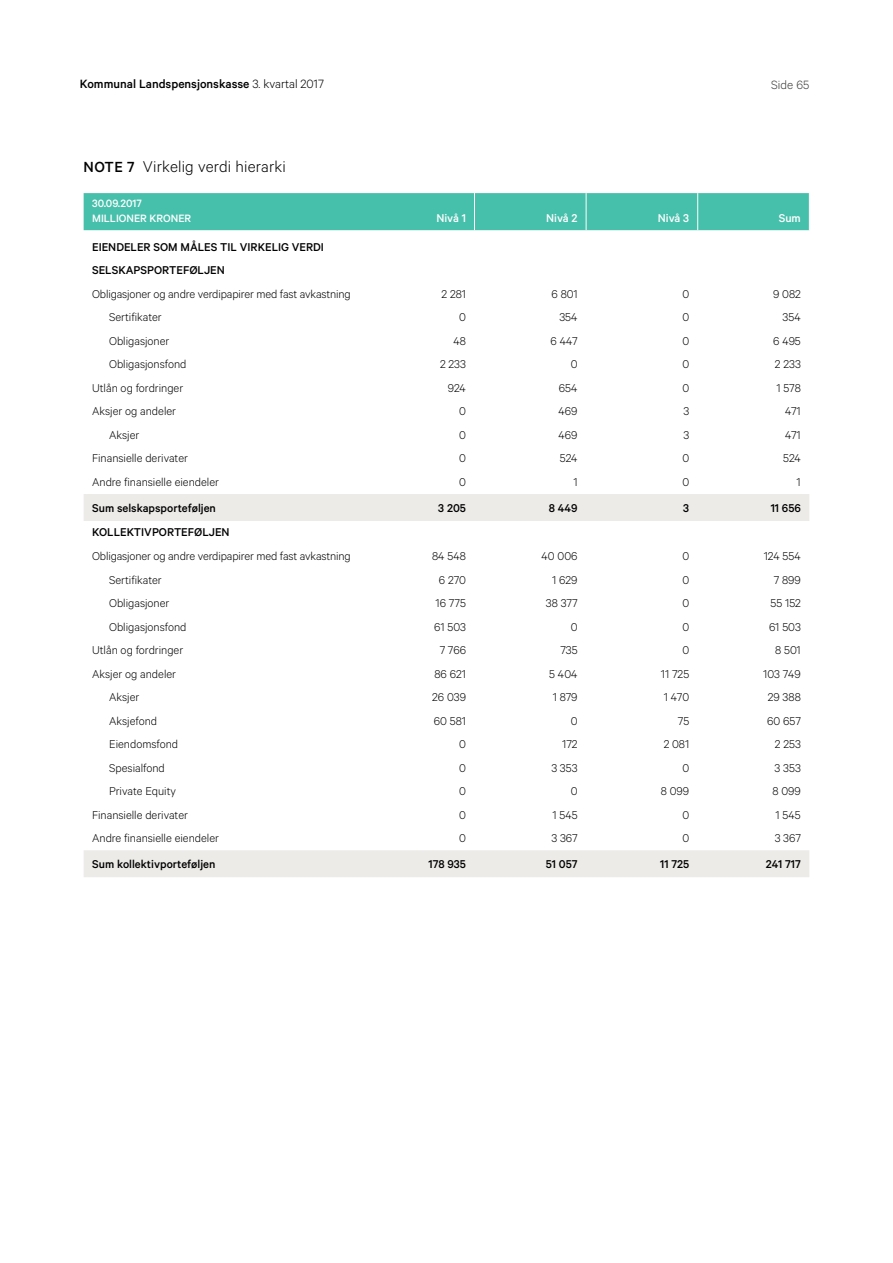
<style>
.page{position:relative;width:893px;height:1263px;background:#fff}
.page>*{position:absolute;margin:0;border:0;box-sizing:border-box;transform-origin:0 0}
.t1{font:300 17.55px "Calibre";letter-spacing:.01em;color:#000}
.t2{font:500 13.5px "Calibre";color:#000}
.t3{font:300 13.5px "Calibre";color:#3c3c3b}
.t4{font:300 12.75px "Calibre";color:#000}
.t5{font:500 12.75px/23.5px "Calibre";color:#000}
.t6{font:500 12.75px "Calibre";color:#fff}
.t7{font:500 12px/14.4px "Calibre";color:#fff}
.s1{font-weight:300}
.s2{font-weight:500;font-size:16.5px}
</style>
<div class="page">
<div style="left:84px;top:193px;width:725px;height:38px;background:#46bfab"></div>
<svg style="left:84px;top:494px;width:725px;height:383px"></svg>
<hr style="left:474px;top:193px;width:1px;height:37px;background:#fff">
<hr style="left:586px;top:193px;width:1px;height:37px;background:#fff">
<hr style="left:697px;top:193px;width:1px;height:37px;background:#fff">
<p class="t2" style="left:80px;top:76px;width:245px">Kommunal Landspensjonskasse <span class="s1">3. kvartal 2017</span></p>
<p class="t3" style="left:771px;top:77px;width:39px">Side 65</p>
<h1 class="t1" style="left:84px;top:156px;width:204px"><span class="s2">NOTE 7</span> Virkelig verdi hierarki</h1>
<p class="t7" style="left:92px;top:196px;width:101px">30.09.2017<br>MILLIONER KRONER</p>
<p class="t6" style="left:436px;top:210px;width:31px">Nivå 1</p>
<p class="t6" style="left:546px;top:210px;width:33px">Nivå 2</p>
<p class="t6" style="left:658px;top:210px;width:33px">Nivå 3</p>
<p class="t6" style="left:779px;top:210px;width:24px">Sum</p>
<p class="t5" style="left:92px;top:235px;width:233px">EIENDELER SOM MÅLES TIL VIRKELIG VERDI<br>SELSKAPSPORTEFØLJEN</p>
<p class="t4" style="left:92px;top:286px;width:260px">Obligasjoner og andre verdipapirer med fast avkastning</p>
<p class="t4" style="left:442px;top:286px;width:26px">2 281</p>
<p class="t4" style="left:551px;top:286px;width:28px">6 801</p>
<p class="t4" style="left:682px;top:286px;width:8px">0</p>
<p class="t4" style="left:773px;top:286px;width:29px">9 082</p>
<p class="t4" style="left:109px;top:310px;width:54px">Sertifikater</p>
<p class="t4" style="left:459px;top:310px;width:8px">0</p>
<p class="t4" style="left:559px;top:310px;width:20px">354</p>
<p class="t4" style="left:682px;top:310px;width:8px">0</p>
<p class="t4" style="left:783px;top:310px;width:20px">354</p>
<p class="t4" style="left:109px;top:333px;width:62px">Obligasjoner</p>
<p class="t4" style="left:453px;top:333px;width:14px">48</p>
<p class="t4" style="left:550px;top:333px;width:29px">6 447</p>
<p class="t4" style="left:682px;top:333px;width:8px">0</p>
<p class="t4" style="left:773px;top:333px;width:29px">6 495</p>
<p class="t4" style="left:109px;top:357px;width:79px">Obligasjonsfond</p>
<p class="t4" style="left:440px;top:357px;width:27px">2 233</p>
<p class="t4" style="left:571px;top:357px;width:8px">0</p>
<p class="t4" style="left:682px;top:357px;width:8px">0</p>
<p class="t4" style="left:775px;top:357px;width:27px">2 233</p>
<p class="t4" style="left:92px;top:380px;width:93px">Utlån og fordringer</p>
<p class="t4" style="left:448px;top:380px;width:20px">924</p>
<p class="t4" style="left:559px;top:380px;width:20px">654</p>
<p class="t4" style="left:682px;top:380px;width:8px">0</p>
<p class="t4" style="left:776px;top:380px;width:26px">1 578</p>
<p class="t4" style="left:92px;top:404px;width:85px">Aksjer og andeler</p>
<p class="t4" style="left:459px;top:404px;width:8px">0</p>
<p class="t4" style="left:559px;top:404px;width:20px">469</p>
<p class="t4" style="left:683px;top:404px;width:7px">3</p>
<p class="t4" style="left:785px;top:404px;width:17px">471</p>
<p class="t4" style="left:109px;top:428px;width:32px">Aksjer</p>
<p class="t4" style="left:459px;top:428px;width:8px">0</p>
<p class="t4" style="left:559px;top:428px;width:20px">469</p>
<p class="t4" style="left:683px;top:428px;width:7px">3</p>
<p class="t4" style="left:785px;top:428px;width:17px">471</p>
<p class="t4" style="left:92px;top:451px;width:97px">Finansielle derivater</p>
<p class="t4" style="left:459px;top:451px;width:8px">0</p>
<p class="t4" style="left:560px;top:451px;width:19px">524</p>
<p class="t4" style="left:682px;top:451px;width:8px">0</p>
<p class="t4" style="left:783px;top:451px;width:19px">524</p>
<p class="t4" style="left:92px;top:475px;width:128px">Andre finansielle eiendeler</p>
<p class="t4" style="left:459px;top:475px;width:8px">0</p>
<p class="t4" style="left:573px;top:475px;width:6px">1</p>
<p class="t4" style="left:682px;top:475px;width:8px">0</p>
<p class="t4" style="left:797px;top:475px;width:6px">1</p>
<p class="t5" style="left:92px;top:495px;width:125px">Sum selskapsporteføljen</p>
<p class="t5" style="left:438px;top:495px;width:29px">3 205</p>
<p class="t5" style="left:549px;top:495px;width:30px">8 449</p>
<p class="t5" style="left:683px;top:495px;width:7px">3</p>
<p class="t5" style="left:771px;top:495px;width:32px">11 656</p>
<p class="t5" style="left:92px;top:520px;width:139px">KOLLEKTIVPORTEFØLJEN</p>
<p class="t4" style="left:92px;top:549px;width:260px">Obligasjoner og andre verdipapirer med fast avkastning</p>
<p class="t4" style="left:432px;top:549px;width:35px">84 548</p>
<p class="t4" style="left:542px;top:549px;width:38px">40 006</p>
<p class="t4" style="left:682px;top:549px;width:8px">0</p>
<p class="t4" style="left:764px;top:549px;width:39px">124 554</p>
<p class="t4" style="left:109px;top:572px;width:54px">Sertifikater</p>
<p class="t4" style="left:439px;top:572px;width:29px">6 270</p>
<p class="t4" style="left:552px;top:572px;width:27px">1 629</p>
<p class="t4" style="left:682px;top:572px;width:8px">0</p>
<p class="t4" style="left:774px;top:572px;width:29px">7 899</p>
<p class="t4" style="left:109px;top:596px;width:62px">Obligasjoner</p>
<p class="t4" style="left:436px;top:596px;width:32px">16 775</p>
<p class="t4" style="left:546px;top:596px;width:33px">38 377</p>
<p class="t4" style="left:682px;top:596px;width:8px">0</p>
<p class="t4" style="left:770px;top:596px;width:32px">55 152</p>
<p class="t4" style="left:109px;top:619px;width:79px">Obligasjonsfond</p>
<p class="t4" style="left:434px;top:619px;width:33px">61 503</p>
<p class="t4" style="left:571px;top:619px;width:8px">0</p>
<p class="t4" style="left:682px;top:619px;width:8px">0</p>
<p class="t4" style="left:769px;top:619px;width:33px">61 503</p>
<p class="t4" style="left:92px;top:643px;width:93px">Utlån og fordringer</p>
<p class="t4" style="left:440px;top:643px;width:28px">7 766</p>
<p class="t4" style="left:560px;top:643px;width:19px">735</p>
<p class="t4" style="left:682px;top:643px;width:8px">0</p>
<p class="t4" style="left:775px;top:643px;width:27px">8 501</p>
<p class="t4" style="left:92px;top:666px;width:85px">Aksjer og andeler</p>
<p class="t4" style="left:434px;top:666px;width:33px">86 621</p>
<p class="t4" style="left:549px;top:666px;width:30px">5 404</p>
<p class="t4" style="left:661px;top:666px;width:30px">11 725</p>
<p class="t4" style="left:763px;top:666px;width:39px">103 749</p>
<p class="t4" style="left:109px;top:690px;width:32px">Aksjer</p>
<p class="t4" style="left:432px;top:690px;width:35px">26 039</p>
<p class="t4" style="left:553px;top:690px;width:26px">1 879</p>
<p class="t4" style="left:664px;top:690px;width:27px">1 470</p>
<p class="t4" style="left:768px;top:690px;width:35px">29 388</p>
<p class="t4" style="left:109px;top:713px;width:50px">Aksjefond</p>
<p class="t4" style="left:434px;top:713px;width:34px">60 581</p>
<p class="t4" style="left:571px;top:713px;width:8px">0</p>
<p class="t4" style="left:678px;top:713px;width:13px">75</p>
<p class="t4" style="left:767px;top:713px;width:35px">60 657</p>
<p class="t4" style="left:109px;top:737px;width:71px">Eiendomsfond</p>
<p class="t4" style="left:459px;top:737px;width:8px">0</p>
<p class="t4" style="left:562px;top:737px;width:17px">172</p>
<p class="t4" style="left:664px;top:737px;width:27px">2 081</p>
<p class="t4" style="left:775px;top:737px;width:27px">2 253</p>
<p class="t4" style="left:109px;top:760px;width:57px">Spesialfond</p>
<p class="t4" style="left:459px;top:760px;width:8px">0</p>
<p class="t4" style="left:551px;top:760px;width:28px">3 353</p>
<p class="t4" style="left:682px;top:760px;width:8px">0</p>
<p class="t4" style="left:775px;top:760px;width:28px">3 353</p>
<p class="t4" style="left:109px;top:784px;width:68px">Private Equity</p>
<p class="t4" style="left:459px;top:784px;width:8px">0</p>
<p class="t4" style="left:571px;top:784px;width:8px">0</p>
<p class="t4" style="left:661px;top:784px;width:30px">8 099</p>
<p class="t4" style="left:772px;top:784px;width:30px">8 099</p>
<p class="t4" style="left:92px;top:807px;width:97px">Finansielle derivater</p>
<p class="t4" style="left:459px;top:807px;width:8px">0</p>
<p class="t4" style="left:552px;top:807px;width:27px">1 545</p>
<p class="t4" style="left:682px;top:807px;width:8px">0</p>
<p class="t4" style="left:776px;top:807px;width:27px">1 545</p>
<p class="t4" style="left:92px;top:831px;width:128px">Andre finansielle eiendeler</p>
<p class="t4" style="left:459px;top:831px;width:8px">0</p>
<p class="t4" style="left:551px;top:831px;width:28px">3 367</p>
<p class="t4" style="left:682px;top:831px;width:8px">0</p>
<p class="t4" style="left:775px;top:831px;width:28px">3 367</p>
<p class="t5" style="left:92px;top:852px;width:125px">Sum kollektivporteføljen</p>
<p class="t5" style="left:429px;top:852px;width:39px">178 935</p>
<p class="t5" style="left:546px;top:852px;width:33px">51 057</p>
<p class="t5" style="left:660px;top:852px;width:31px">11 725</p>
<p class="t5" style="left:766px;top:852px;width:37px">241 717</p>
</div>
